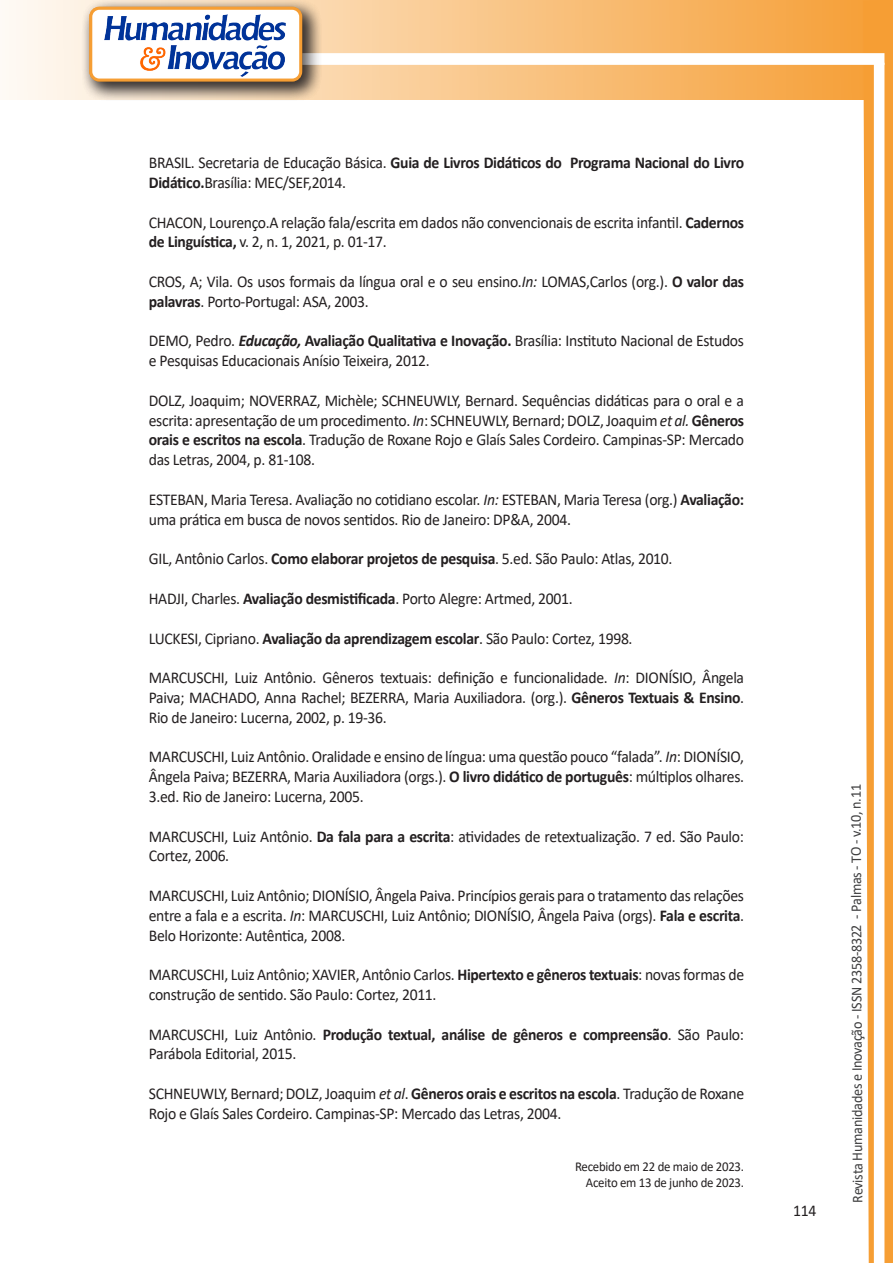
<style>
.page{position:relative;width:893px;height:1263px;background:#fff}
.page>*{position:absolute;margin:0;border:0;box-sizing:border-box;transform-origin:0 0}
.texto{font:16.5px/19.8px "Calibri";letter-spacing:-.02em;color:#231f20;scale:.95 1}
.t1{font:15px "Calibri";letter-spacing:-.025em;color:#3e3e3f;scale:.95 1}
.texto-2{font:13.5px "Calibri";letter-spacing:-.02em;color:#231f20;scale:.95 1}
.s1{font-weight:700}
.s2{font-style:italic}
.s3{font-weight:700;font-style:italic}
</style>
<div class="page">
<svg style="left:5px;top:0;width:858px;height:100px;background:#f9c484"></svg>
<div style="left:302px;top:53px;width:582px;height:12px;background:#fff;border:2px solid #fff"></div>
<svg style="left:863px;top:0;width:30px;height:1263px"></svg>
<div style="left:81px;top:0;width:241px;height:102px;background:#231f20;opacity:.75"></div>
<div style="left:91px;top:8px;width:210px;height:72px;background:#fff;border-radius:9px"></div>
<img style="left:104px;top:14px;width:181px;height:62px">
<div style="left:89px;top:7px;width:213px;height:75px;border:3px solid #f69e34;border-radius:9px"></div>
<p class="texto" style="left:149px;top:152px;width:628px">BRASIL. Secretaria de Educação Básica. <span class="s1">Guia de Livros Didáticos do Programa Nacional do Livro<br>Didático.</span>Brasília: MEC/SEF,2014.</p>
<p class="texto" style="left:149px;top:212px;width:628px">CHACON, Lourenço.A relação fala/escrita em dados não convencionais de escrita infantil. <span class="s1">Cadernos de Linguística,</span> v. 2, n. 1, 2021, p. 01-17.</p>
<p class="texto" style="left:149px;top:271px;width:628px">CROS, A; Vila. Os usos formais da língua oral e o seu ensino.<span class="s2">In:</span> LOMAS,Carlos (org.). <span class="s1">O valor das palavras</span>. Porto-Portugal: ASA, 2003.</p>
<p class="texto" style="left:149px;top:331px;width:628px">DEMO, Pedro. <span class="s3">Educação,</span> <span class="s1">Avaliação Qualitativa e Inovação.</span> Brasília: Instituto Nacional de Estudos e Pesquisas Educacionais Anísio Teixeira, 2012.</p>
<p class="texto" style="left:149px;top:390px;width:628px;text-align:justify">DOLZ, Joaquim; NOVERRAZ, Michèle; SCHNEUWLY, Bernard. Sequências didáticas para o oral e a escrita: apresentação de um procedimento. <span class="s2">In</span>: SCHNEUWLY, Bernard; DOLZ, Joaquim <span class="s2">et al.</span> <span class="s1">Gêneros orais e escritos na escola</span>. Tradução de Roxane Rojo e Glaís Sales Cordeiro. Campinas-SP: Mercado das Letras, 2004, p. 81-108.</p>
<p class="texto" style="left:149px;top:489px;width:628px">ESTEBAN, Maria Teresa. Avaliação no cotidiano escolar. <span class="s2">In:</span> ESTEBAN, Maria Teresa (org.) <span class="s1">Avaliação: </span>uma prática em busca de novos sentidos. Rio de Janeiro: DP&amp;A, 2004.</p>
<p class="texto" style="left:149px;top:548px;width:553px">GIL, Antônio Carlos. <span class="s1">Como elaborar projetos de pesquisa</span>. 5.ed. São Paulo: Atlas, 2010.</p>
<p class="texto" style="left:149px;top:588px;width:448px">HADJI, Charles. <span class="s1">Avaliação desmistificada</span>. Porto Alegre: Artmed, 2001.</p>
<p class="texto" style="left:149px;top:628px;width:511px">LUCKESI, Cipriano. <span class="s1">Avaliação da aprendizagem escolar</span>. São Paulo: Cortez, 1998.</p>
<p class="texto" style="left:149px;top:667px;width:628px;text-align:justify">MARCUSCHI, Luiz Antônio. Gêneros textuais: definição e funcionalidade. <span class="s2">In</span>: DIONÍSIO, Ângela Paiva; MACHADO, Anna Rachel; BEZERRA, Maria Auxiliadora. (org.). <span class="s1">Gêneros Textuais &amp; Ensino</span>.<br>Rio de Janeiro: Lucerna, 2002, p. 19-36.</p>
<p class="texto" style="left:149px;top:746px;width:628px;text-align:justify">MARCUSCHI, Luiz Antônio. Oralidade e ensino de língua: uma questão pouco “falada”. <span class="s2">In</span>: DIONÍSIO, Ângela Paiva; BEZERRA, Maria Auxiliadora (orgs.). <span class="s1">O livro didático de português</span>: múltiplos olhares.<br>3.ed. Rio de Janeiro: Lucerna, 2005.</p>
<p class="texto" style="left:149px;top:826px;width:628px">MARCUSCHI, Luiz Antônio. <span class="s1">Da fala para a escrita</span>: atividades de retextualização. 7 ed. São Paulo:<br>Cortez, 2006.</p>
<p class="texto" style="left:149px;top:885px;width:628px;text-align:justify">MARCUSCHI, Luiz Antônio; DIONÍSIO, Ângela Paiva. Princípios gerais para o tratamento das relações entre a fala e a escrita. <span class="s2">In</span>: MARCUSCHI, Luiz Antônio; DIONÍSIO, Ângela Paiva (orgs). <span class="s1">Fala e escrita</span>.<br>Belo Horizonte: Autêntica, 2008.</p>
<p class="texto" style="left:149px;top:964px;width:628px">MARCUSCHI, Luiz Antônio; XAVIER, Antônio Carlos. <span class="s1">Hipertexto e gêneros textuais</span>: novas formas de construção de sentido. São Paulo: Cortez, 2011.</p>
<p class="texto" style="left:149px;top:1024px;width:628px">MARCUSCHI, Luiz Antônio. <span class="s1">Produção textual, análise de gêneros e compreensão</span>. São Paulo:<br>Parábola Editorial, 2015.</p>
<p class="texto" style="left:149px;top:1083px;width:628px">SCHNEUWLY, Bernard; DOLZ, Joaquim <span class="s2">et al</span>. <span class="s1">Gêneros orais e escritos na escola</span>. Tradução de Roxane<br>Rojo e Glaís Sales Cordeiro. Campinas-SP: Mercado das Letras, 2004.</p>
<p class="texto-2" style="left:575px;top:1157px;width:179px">Recebido em 22 de maio de 2023.</p>
<p class="texto-2" style="left:586px;top:1173px;width:168px">Aceito em 13 de junho de 2023.</p>
<p class="texto" style="left:793px;top:1200px;width:26px">114</p>
<p class="t1" style="left:846px;top:1203px;width:442px;rotate:-90deg">Revista Humanidades e Inovação - ISSN 2358-8322 - Palmas - TO - v.10, n.11</p>
</div>
